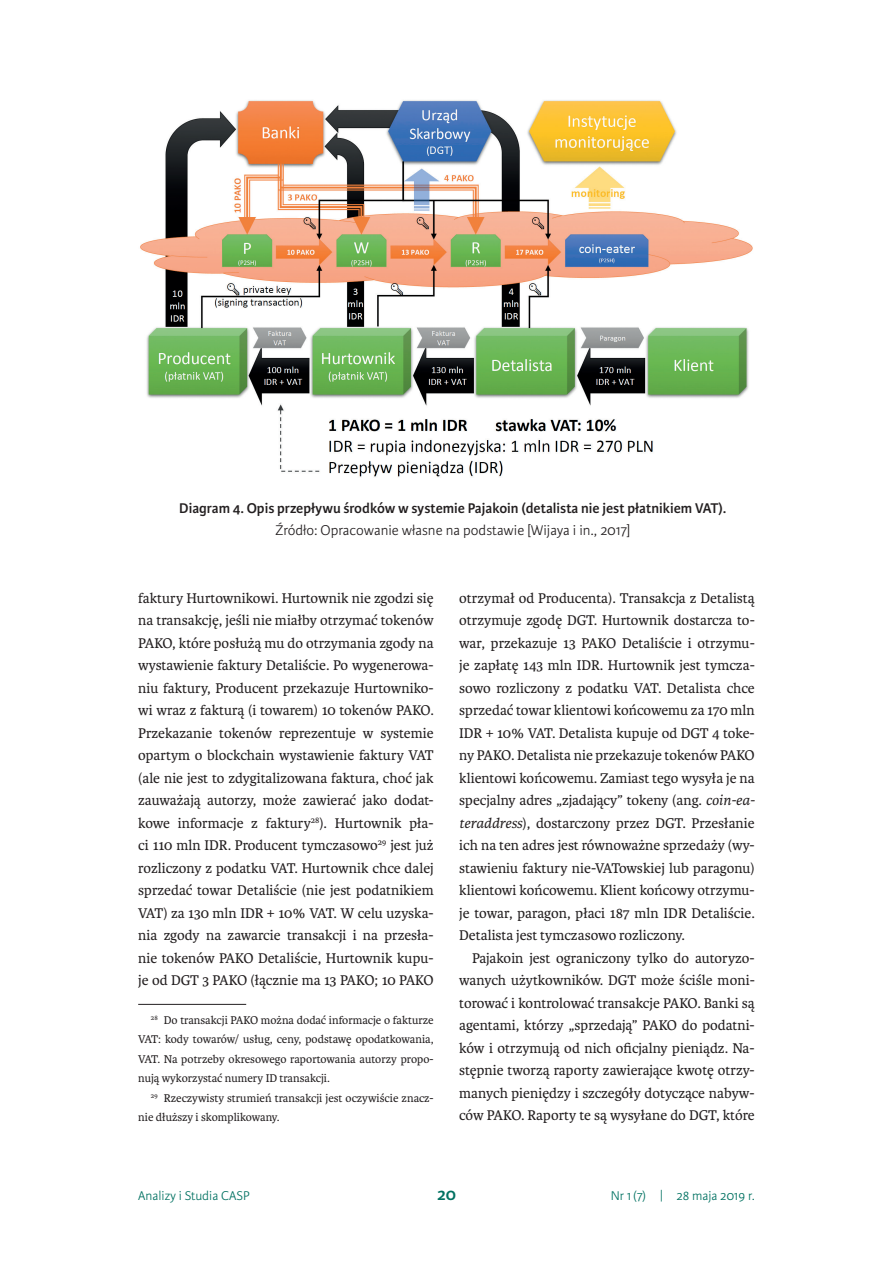
<style>
.page{position:relative;width:893px;height:1263px;background:#fff}
.page>*{position:absolute;margin:0;border:0;box-sizing:border-box;transform-origin:0 0}
.t1{font:600 18px "Karmina Sans";color:#007161}
.t2{font:15px/22.5px "Karmina";color:#231f20;text-align:justify}
.t3{font:600 15px "Karmina Sans";color:#231f20}
.t4{font:300 15px "Karmina Sans";color:#231f20}
.t5{font:300 13.5px "Karmina Sans";color:#007161}
.t6{font:12px/19.5px "Karmina";color:#231f20;text-align:justify}
.s1{font-style:italic}
</style>
<div class="page">
<hr style="left:138px;top:1004px;width:108px;height:1px;background:#231f20">
<img style="left:140px;top:100px;width:613px;height:377px">
<p class="t3" style="left:179px;top:499px;width:549px">Diagram 4. Opis przepływu środków w systemie Pajakoin (detalista nie jest płatnikiem VAT).</p>
<p class="t4" style="left:275px;top:522px;width:357px">Źródło: Opracowanie własne na podstawie [Wijaya i in., 2017]</p>
<p class="t2" style="left:138px;top:587px;width:297px">faktury Hurtownikowi. Hurtownik nie zgodzi się na transakcję, jeśli nie miałby otrzymać tokenów PAKO, które posłużą mu do otrzymania zgody na wystawienie faktury Detaliście. Po wygenerowa&shy;niu faktury, Producent przekazuje Hurtowniko&shy;wi wraz z fakturą (i towarem) 10 tokenów PAKO.<br>Przekazanie tokenów reprezentuje w systemie opartym o blockchain wystawienie faktury VAT (ale nie jest to zdygitalizowana faktura, choć jak zauważają autorzy, może zawierać jako dodat&shy;kowe informacje z faktury<sup>28</sup>). Hurtownik pła&shy;ci 110 mln IDR. Producent tymczasowo<sup>29</sup> jest już rozliczony z podatku VAT. Hurtownik chce dalej sprzedać towar Detaliście (nie jest podatnikiem VAT) za 130 mln IDR + 10% VAT. W celu uzyska&shy;nia zgody na zawarcie transakcji i na przesła&shy;nie tokenów PAKO Detaliście, Hurtownik kupu&shy;je od DGT 3 PAKO (łącznie ma 13 PAKO; 10 PAKO</p>
<p class="t6" style="left:138px;top:1010px;width:297px;text-indent:13px"><sup>28</sup> Do transakcji PAKO można dodać informacje o fakturze VAT: kody towarów/ usług, ceny, podstawę opodatkowania, VAT. Na potrzeby okresowego raportowania autorzy propo&shy;nują wykorzystać numery ID transakcji.</p>
<p class="t6" style="left:138px;top:1088px;width:297px;text-indent:13px"><sup>29</sup> Rzeczywisty strumień transakcji jest oczywiście znacz&shy;nie dłuższy i skomplikowany.</p>
<p class="t2" style="left:459px;top:587px;width:297px">otrzymał od Producenta). Transakcja z Detalistą otrzymuje zgodę DGT. Hurtownik dostarcza to&shy;war, przekazuje 13 PAKO Detaliście i otrzymu&shy;je zapłatę 143 mln IDR. Hurtownik jest tymcza&shy;sowo rozliczony z podatku VAT. Detalista chce sprzedać towar klientowi końcowemu za 170 mln IDR + 10% VAT. Detalista kupuje od DGT 4 toke&shy;ny PAKO. Detalista nie przekazuje tokenów PAKO klientowi końcowemu. Zamiast tego wysyła je na specjalny adres „zjadający” tokeny (ang. <span class="s1">coin-ea&shy;teraddress</span>), dostarczony przez DGT. Przesłanie ich na ten adres jest równoważne sprzedaży (wy&shy;stawieniu faktury nie-VATowskiej lub paragonu) klientowi końcowemu. Klient końcowy otrzymu&shy;je towar, paragon, płaci 187 mln IDR Detaliście.<br>Detalista jest tymczasowo rozliczony.</p>
<p class="t2" style="left:459px;top:947px;width:297px;text-indent:13px">Pajakoin jest ograniczony tylko do autoryzo&shy;wanych użytkowników. DGT może ściśle moni&shy;torować i kontrolować transakcje PAKO. Banki są agentami, którzy „sprzedają” PAKO do podatni&shy;ków i otrzymują od nich oficjalny pieniądz. Na&shy;stępnie tworzą raporty zawierające kwotę otrzy&shy;manych pieniędzy i szczegóły dotyczące nabyw&shy;ców PAKO. Raporty te są wysyłane do DGT, które</p>
<p class="t5" style="left:138px;top:1188px;width:113px">Analizy i Studia CASP</p>
<p class="t1" style="left:437px;top:1183px;width:20px">20</p>
<p class="t5" style="left:611px;top:1188px;width:146px">Nr 1(7) | 28 maja 2019 r.</p>
</div>
